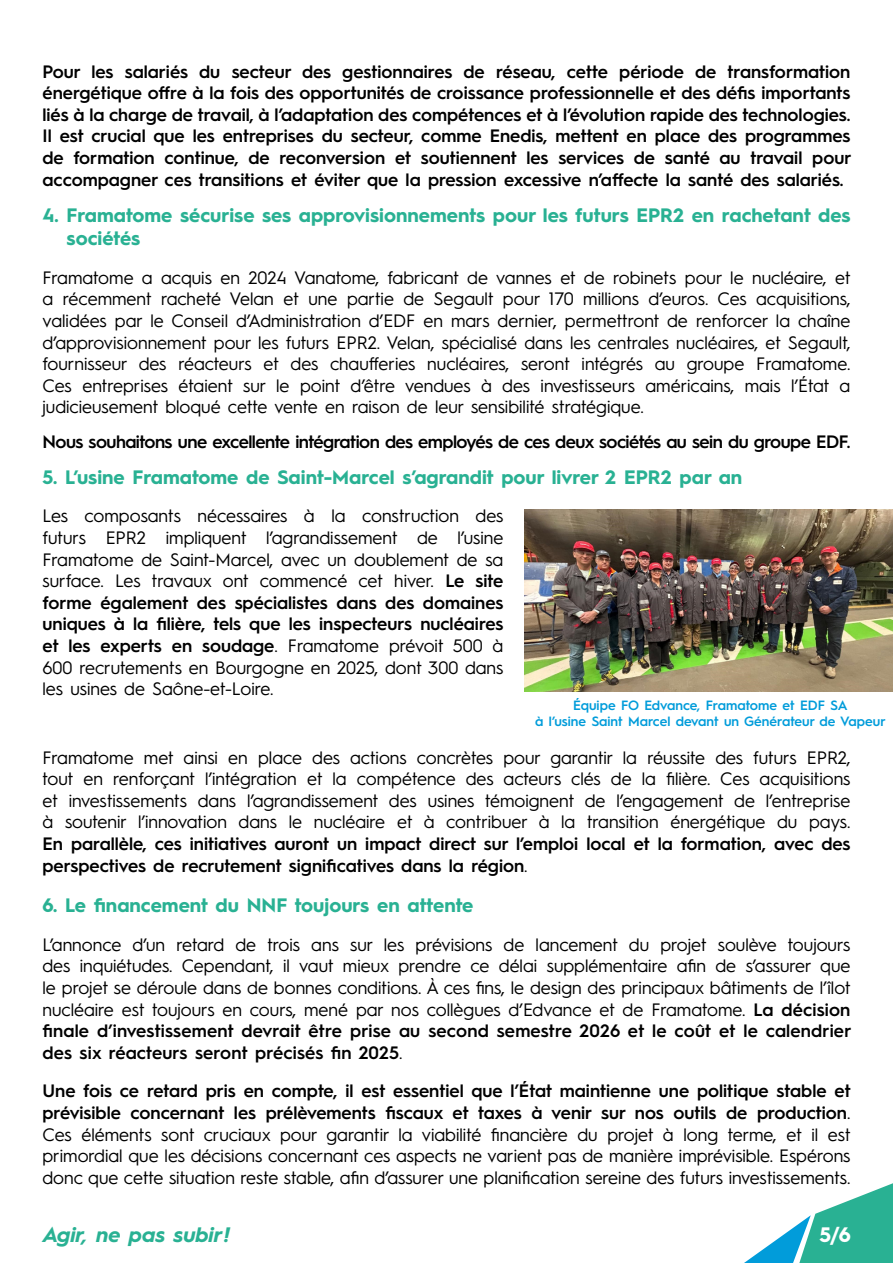
<style>
.page{position:relative;width:893px;height:1263px;background:#fff}
.page>*{position:absolute;margin:0;border:0;box-sizing:border-box;transform-origin:0 0}
.t1{font:italic 700 21px "Hurme Geometric Sans 1";color:#29b193}
.t2{font:700 21px "Hurme Geometric Sans 1";color:#fff}
.t3{font:700 19.5px/23.4px "Hurme Geometric Sans 1";color:#29b193}
.t4{font:18px/21.6px "Hurme Geometric Sans 1";color:#000;text-align:justify}
.t5{font:600 18px/21.6px "Hurme Geometric Sans 1";color:#000;text-align:justify}
.t6{font:600 18px "Hurme Geometric Sans 1";letter-spacing:-.03em;color:#000}
.t7{font:600 13.5px/16.2px "Hurme Geometric Sans 1";color:#019cda;text-align:center}
.s1{font-weight:600}
.s2{font-weight:400}
</style>
<div class="page">
<svg style="left:744px;top:1183px;width:149px;height:80px"></svg>
<img style="left:525px;top:510px;width:368px;height:182px">
<p class="t5" style="left:43px;top:59px;width:810px">Pour les salariés du secteur des gestionnaires de réseau, cette période de transformation énergétique offre à la fois des opportunités de croissance professionnelle et des défis importants liés à la charge de travail, à l’adaptation des compétences et à l’évolution rapide des technologies.<br>Il est crucial que les entreprises du secteur, comme Enedis, mettent en place des programmes de formation continue, de reconversion et soutiennent les services de santé au travail pour accompagner ces transitions et éviter que la pression excessive n’affecte la santé des salariés.</p>
<p class="t3" style="left:67px;top:202px;width:785px;text-indent:-24px">4. Framatome sécurise ses approvisionnements pour les futurs EPR2 en rachetant des sociétés</p>
<p class="t4" style="left:43px;top:265px;width:810px">Framatome a acquis en 2024 Vanatome, fabricant de vannes et de robinets pour le nucléaire, et a récemment racheté Velan et une partie de Segault pour 170 millions d’euros. Ces acquisitions, validées par le Conseil d’Administration d’EDF en mars dernier, permettront de renforcer la chaîne d’approvisionnement pour les futurs EPR2. Velan, spécialisé dans les centrales nucléaires, et Segault, fournisseur des réacteurs et des chaufferies nucléaires, seront intégrés au groupe Framatome.<br>Ces entreprises étaient sur le point d’être vendues à des investisseurs américains, mais l’État a judicieusement bloqué cette vente en raison de leur sensibilité stratégique.</p>
<p class="t6" style="left:43px;top:429px;width:809px">Nous souhaitons une excellente intégration des employés de ces deux sociétés au sein du groupe EDF.</p>
<p class="t3" style="left:43px;top:464px;width:701px">5. L’usine Framatome de Saint-Marcel s’agrandit pour livrer 2 EPR2 par an</p>
<p class="t4" style="left:43px;top:504px;width:462px">Les composants nécessaires à la construction des futurs EPR2 impliquent l’agrandissement de l’usine Framatome de Saint-Marcel, avec un doublement de sa surface. Les travaux ont commencé cet hiver. <span class="s1">Le site forme également des spécialistes dans des domaines uniques à la filière, tels que les inspecteurs nucléaires et les experts en soudage</span>. Framatome prévoit 500 à 600 recrutements en Bourgogne en 2025, dont 300 dans les usines de Saône-et-Loire.</p>
<p class="t7" style="left:535px;top:696px;width:352px">Équipe FO Edvance, Framatome et EDF SA<br>à l’usine Saint Marcel devant un Générateur de Vapeur</p>
<p class="t4" style="left:43px;top:745px;width:809px">Framatome met ainsi en place des actions concrètes pour garantir la réussite des futurs EPR2, tout en renforçant l’intégration et la compétence des acteurs clés de la filière. Ces acquisitions et investissements dans l’agrandissement des usines témoignent de l’engagement de l’entreprise à soutenir l’innovation dans le nucléaire et à contribuer à la transition énergétique du pays.</p>
<p class="t5" style="left:43px;top:832px;width:809px">En parallèle, ces initiatives auront un impact direct sur l’emploi local et la formation, avec des perspectives de recrutement significatives dans la région<span class="s2">.</span></p>
<p class="t3" style="left:43px;top:892px;width:432px">6. Le financement du NNF toujours en attente</p>
<p class="t4" style="left:43px;top:932px;width:810px">L’annonce d’un retard de trois ans sur les prévisions de lancement du projet soulève toujours des inquiétudes. Cependant, il vaut mieux prendre ce délai supplémentaire afin de s’assurer que le projet se déroule dans de bonnes conditions. À ces fins, le design des principaux bâtiments de l’îlot nucléaire est toujours en cours, mené par nos collègues d’Edvance et de Framatome. <span class="s1">La décision finale d’investissement devrait être prise au second semestre 2026 et le coût et le calendrier des six réacteurs seront précisés fin 2025</span>.</p>
<p class="t4" style="left:43px;top:1079px;width:810px"><span class="s1">Une fois ce retard pris en compte, il est essentiel que l’État maintienne une politique stable et prévisible concernant les prélèvements fiscaux et taxes à venir sur nos outils de production</span>.<br>Ces éléments sont cruciaux pour garantir la viabilité financière du projet à long terme, et il est primordial que les décisions concernant ces aspects ne varient pas de manière imprévisible. Espérons donc que cette situation reste stable, afin d’assurer une planification sereine des futurs investissements.</p>
<p class="t1" style="left:43px;top:1219px;width:189px">Agir, ne pas subir!</p>
<p class="t2" style="left:819px;top:1219px;width:33px">5/6</p>
</div>
